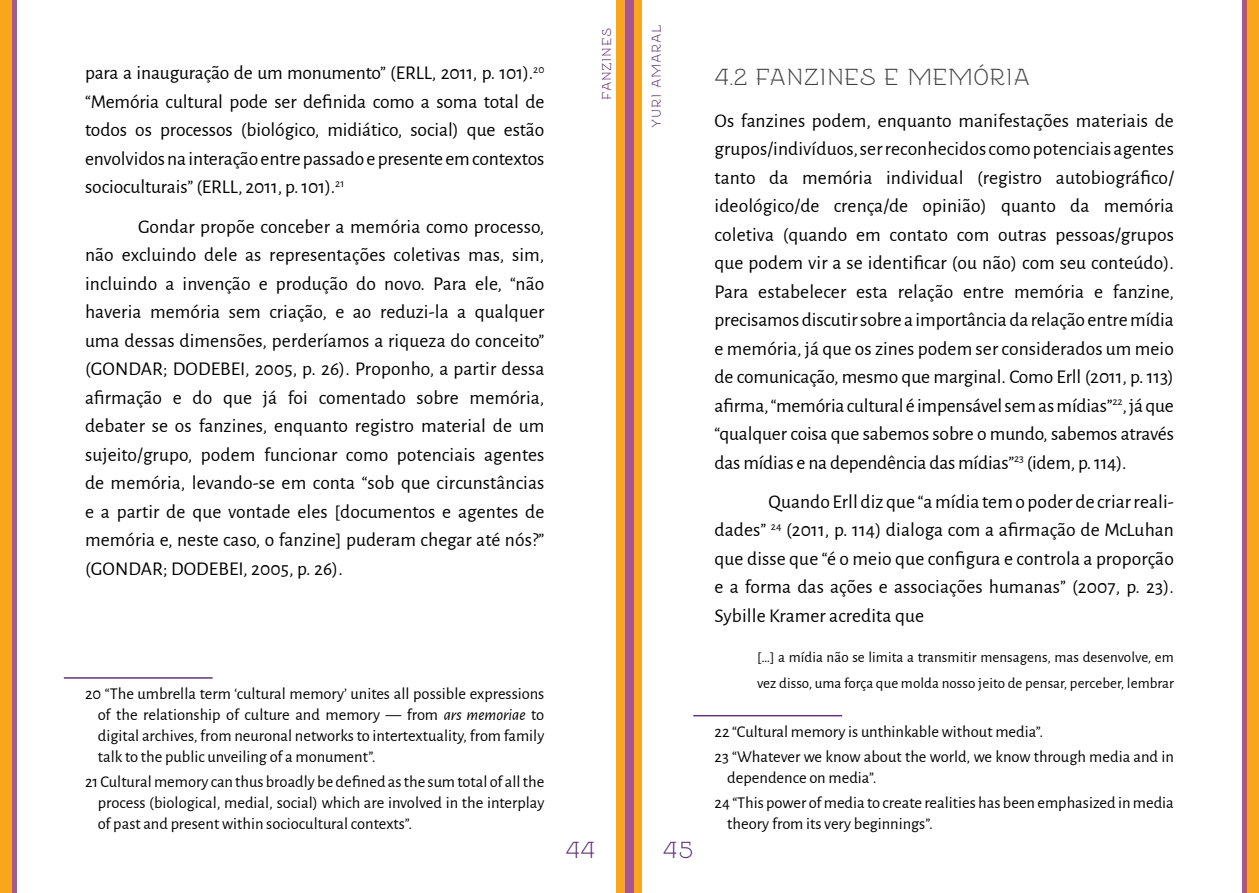
<style>
.page{position:relative;width:1259px;height:893px;background:#fff}
.page>*{position:absolute;margin:0;border:0;box-sizing:border-box;transform-origin:0 0}
.t1{font:27px "Etharnig Sc";letter-spacing:.005em;color:#414042}
.t2{font:27px "Etharnig Sc";color:#603279}
.t3{font:19.5px/28.5px "Alegreya Sans";letter-spacing:-.005em;color:#000;text-align:justify}
.t4{font:16.5px/21px "Alegreya Sans";color:#000;text-align:justify}
.t5{font:16.5px "Etharnig Sc";letter-spacing:.03em;color:#603279}
.t6{font:15px/25.5px "Alegreya Sans";letter-spacing:.005em;color:#000}
.s1{font-style:italic}
</style>
<div class="page">
<div style="left:0;top:0;width:13px;height:893px;background:#faa61a"></div>
<div style="left:1246px;top:0;width:13px;height:893px;background:#faa61a"></div>
<hr style="left:13px;top:0;width:4px;height:893px;background:#a9558f">
<hr style="left:1242px;top:0;width:4px;height:893px;background:#a9558f">
<div style="left:616px;top:0;width:9px;height:893px;background:#faa61a"></div>
<div style="left:633px;top:0;width:9px;height:893px;background:#faa61a"></div>
<div style="left:625px;top:0;width:8px;height:893px;background:#a9558f"></div>
<hr style="left:64px;top:677px;width:149px;height:2px;background:#603279">
<hr style="left:693px;top:715px;width:149px;height:1px;background:#603279">
<p class="t3" style="left:85px;top:58px;width:461px">para a inauguração de um monumento” (ERLL, 2011, p. 101).<sup>20 </sup>“Memória cultural pode ser definida como a soma total de todos os processos (biológico, midiático, social) que estão envolvidos na interação entre passado e presente em contextos socioculturais” (ERLL, 2011, p. 101).<sup>21</sup></p>
<p class="t3" style="left:85px;top:211px;width:461px;text-indent:53px">Gondar propõe conceber a memória como processo, não excluindo dele as representações coletivas mas, sim, incluindo a invenção e produção do novo. Para ele, “não haveria memória sem criação, e ao reduzi-la a qualquer uma dessas dimensões, perderíamos a riqueza do conceito” (GONDAR; DODEBEI, 2005, p. 26). Proponho, a partir dessa afirmação e do que já foi comentado sobre memória, debater se os fanzines, enquanto registro material de um sujeito/grupo, podem funcionar como potenciais agentes de memória, levando-se em conta “sob que circunstâncias e a partir de que vontade eles [documentos e agentes de memória e, neste caso, o fanzine] puderam chegar até nós?” (GONDAR; DODEBEI, 2005, p. 26).</p>
<p class="t5" style="left:598px;top:100px;width:73px;rotate:-90deg">fanzines</p>
<p class="t5" style="left:647px;top:127px;width:104px;rotate:-90deg">yuri amaral</p>
<p class="t4" style="left:98px;top:682px;width:448px;text-indent:-13px">20 “The umbrella term ‘cultural memory’ unites all possible expressions of the relationship of culture and memory — from <span class="s1">ars memoriae</span> to digital archives, from neuronal networks to intertextuality, from family talk to the public unveiling of a monument”.</p>
<p class="t4" style="left:98px;top:770px;width:448px;text-indent:-13px">21 Cultural memory can thus broadly be defined as the sum total of all the process (biological, medial, social) which are involved in the interplay of past and present within sociocultural contexts”.</p>
<h1 class="t2" style="left:565px;top:836px;width:32px">44</h1>
<h1 class="t2" style="left:663px;top:836px;width:32px">45</h1>
<h1 class="t1" style="left:714px;top:64px;width:317px">4.2 FANZINES E MEMÓRIA</h1>
<p class="t3" style="left:714px;top:105px;width:461px">Os fanzines podem, enquanto manifestações materiais de grupos/indivíduos, ser reconhecidos como potenciais agentes tanto da memória individual (registro autobiográfico/ ideológico/de crença/de opinião) quanto da memória coletiva (quando em contato com outras pessoas/grupos que podem vir a se identificar (ou não) com seu conteúdo).<br>Para estabelecer esta relação entre memória e fanzine, precisamos discutir sobre a importância da relação entre mídia e memória, já que os zines podem ser considerados um meio de comunicação, mesmo que marginal. Como Erll (2011, p. 113) afirma, “memória cultural é impensável sem as mídias”<sup>22</sup>, já que “qualquer coisa que sabemos sobre o mundo, sabemos através das mídias e na dependência das mídias”<sup>23</sup> (idem, p. 114).</p>
<p class="t3" style="left:714px;top:486px;width:461px;text-indent:54px">Quando Erll diz que “a mídia tem o poder de criar reali&shy;dades” <sup>24</sup> (2011, p. 114) dialoga com a afirmação de McLuhan que disse que “é o meio que configura e controla a proporção e a forma das ações e associações humanas” (2007, p. 23).<br>Sybille Kramer acredita que</p>
<p class="t6" style="left:757px;top:644px;width:418px">[…] a mídia não se limita a transmitir mensagens, mas desenvolve, em vez disso, uma força que molda nosso jeito de pensar, perceber, lembrar</p>
<p class="t4" style="left:714px;top:718px;width:461px;line-height:25.2px">22 “Cultural memory is unthinkable without media”.<br>23 “Whatever we know about the world, we know through media and in</p>
<p class="t4" style="left:714px;top:764px;width:461px;line-height:25.2px;text-indent:13px">dependence on media”.<br>24 “This power of media to create realities has been emphasized in media</p>
<p class="t4" style="left:727px;top:812px;width:207px">theory from its very beginnings”.</p>
</div>
